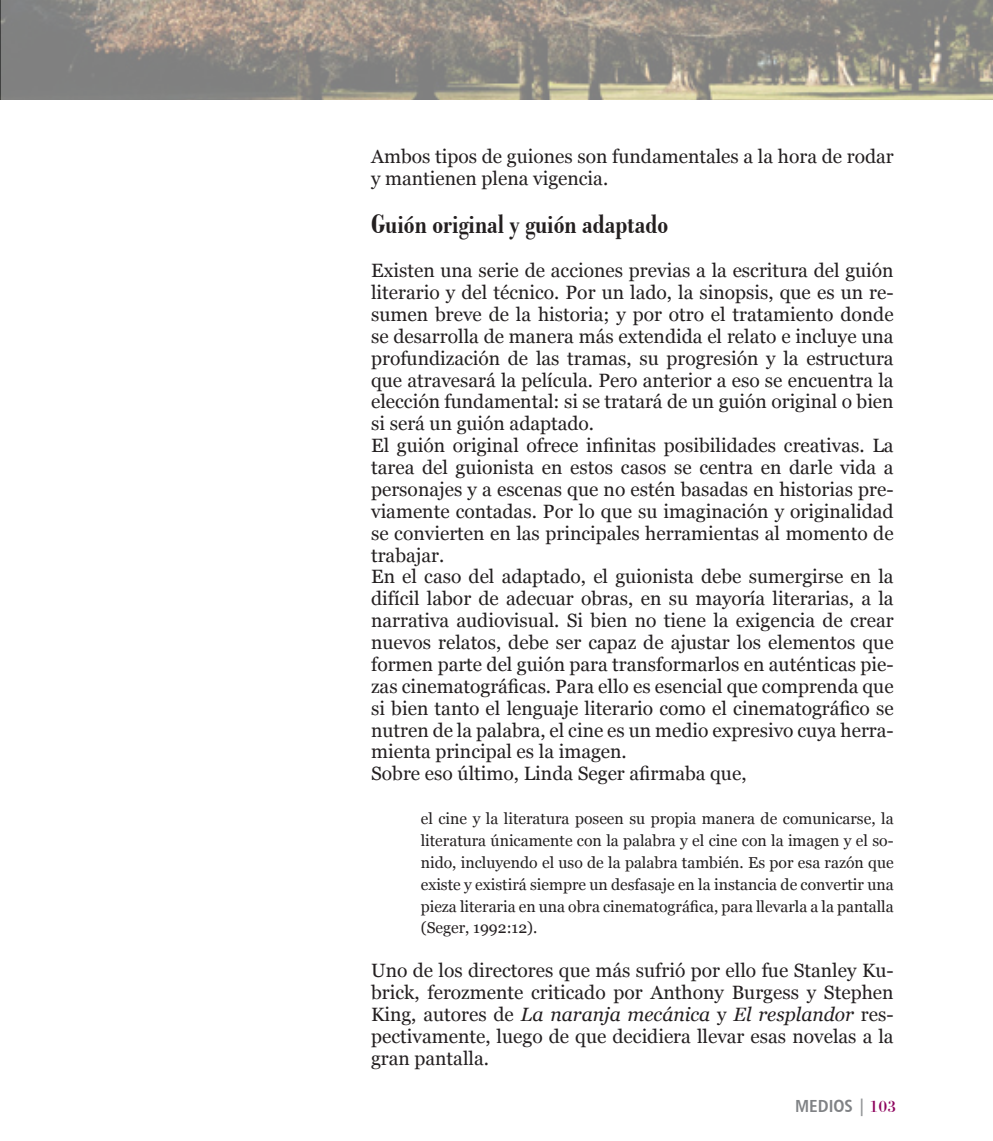
<style>
.page{position:relative;width:993px;height:1141px;background:#fff}
.page>*{position:absolute;margin:0;border:0;box-sizing:border-box;transform-origin:0 0}
.t1{font:700 condensed 28px "Bodoni BT";color:#231f20}
.t2{font:19.25px/21.9px "Georgia";color:#231f20;text-align:justify}
.t3{font:17.5px "Humanist 777 BT Bold Condensed B";color:#808285}
.t4{font:15.75px/21.9px "Georgia";color:#231f20;text-align:justify}
.s1{font-style:italic}
.s2{font-family:"Bodoni BT";font-weight:700;font-stretch:condensed;color:#939598}
.s3{font-family:"Bodoni BT";color:#8d035d}
</style>
<div class="page">
<img style="left:0;top:0;width:992px;height:99px">
<p class="t2" style="left:371px;top:146px;width:524px">Ambos tipos de guiones son fundamentales a la hora de rodar y mantienen plena vigencia.</p>
<p class="t1" style="left:371px;top:208px;width:298px">Guión original y guión adaptado</p>
<p class="t2" style="left:371px;top:260px;width:524px">Existen una serie de acciones previas a la escritura del guión literario y del técnico. Por un lado, la sinopsis, que es un re&shy;sumen breve de la historia; y por otro el tratamiento donde se desarrolla de manera más extendida el relato e incluye una profundización de las tramas, su progresión y la estructura que atravesará la película. Pero anterior a eso se encuentra la elección fundamental: si se tratará de un guión original o bien si será un guión adaptado.</p>
<p class="t2" style="left:371px;top:435px;width:524px">El guión original ofrece infinitas posibilidades creativas. La tarea del guionista en estos casos se centra en darle vida a personajes y a escenas que no estén basadas en historias pre&shy;viamente contadas. Por lo que su imaginación y originalidad se convierten en las principales herramientas al momento de trabajar.</p>
<p class="t2" style="left:371px;top:566px;width:524px">En el caso del adaptado, el guionista debe sumergirse en la difícil labor de adecuar obras, en su mayoría literarias, a la narrativa audiovisual. Si bien no tiene la exigencia de crear nuevos relatos, debe ser capaz de ajustar los elementos que formen parte del guión para transformarlos en auténticas pie&shy;zas cinematográficas. Para ello es esencial que comprenda que si bien tanto el lenguaje literario como el cinematográfico se nutren de la palabra, el cine es un medio expresivo cuya herra&shy;mienta principal es la imagen.</p>
<p class="t2" style="left:371px;top:763px;width:377px">Sobre eso último, Linda Seger afirmaba que,</p>
<p class="t4" style="left:420px;top:808px;width:474px">el cine y la literatura poseen su propia manera de comunicarse, la literatura únicamente con la palabra y el cine con la imagen y el so&shy;nido, incluyendo el uso de la palabra también. Es por esa razón que existe y existirá siempre un desfasaje en la instancia de convertir una pieza literaria en una obra cinematográfica, para llevarla a la pantalla (Seger, 1992:12).</p>
<p class="t2" style="left:371px;top:960px;width:524px">Uno de los directores que más sufrió por ello fue Stanley Ku&shy;brick, ferozmente criticado por Anthony Burgess y Stephen King, autores de <span class="s1">La naranja mecánica</span> y <span class="s1">El resplandor</span> res&shy;pectivamente, luego de que decidiera llevar esas novelas a la gran pantalla.</p>
<p class="t3" style="left:794px;top:1095px;width:103px">MEDIOS <span class="s2">|</span> <span class="s3">103</span></p>
</div>
